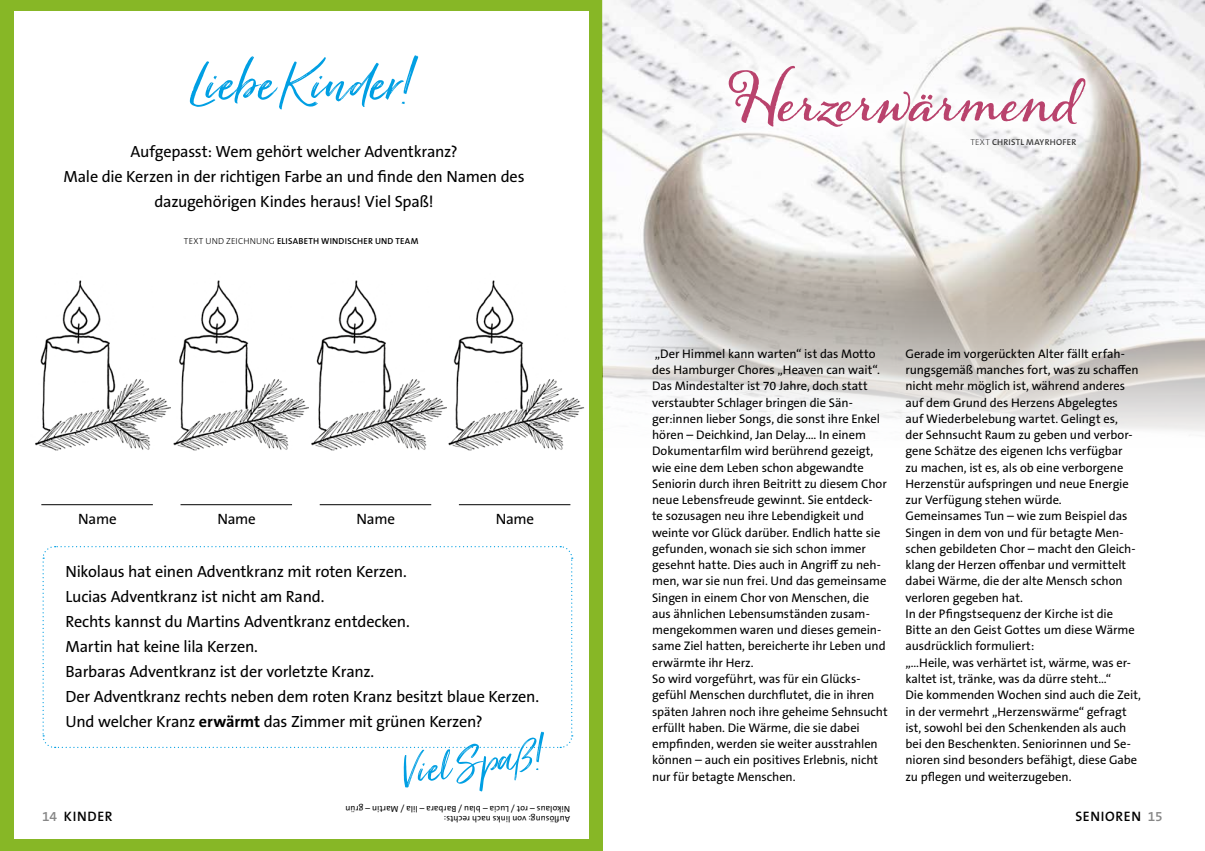
<style>
.page{position:relative;width:1205px;height:851px;background:#fff}
.page>*{position:absolute;margin:0;border:0;box-sizing:border-box;transform-origin:0 0}
.t1{font:65.25px "Just Lovely Slanted Wide";letter-spacing:.01em;color:#009fe3;scale:.95 1}
.t2{font:700 61.25px "Alana";letter-spacing:-.005em;color:#b9436d}
.t3{font:50.25px "Just Lovely Slanted Wide";color:#009fe3;scale:.95 1}
.t4{font:16.25px/25px "The Sans B W5 Plain";letter-spacing:-.015em;color:#000;text-align:center}
.t5{font:15px "The Sans B W5 Plain";letter-spacing:-.015em;color:#000}
.t6{font:600 13.75px "The Sans B W6";letter-spacing:.05em;color:#000}
.t7{font:12.5px/16.2px "The Sans B W5 Plain";letter-spacing:-.005em;color:#000}
.t8{font:8.75px/10px "The Sans B W5 Plain";letter-spacing:.005em;color:#000}
.t9{font:600 8.75px "The Sans B W6";letter-spacing:.03em;color:#000}
.s1{font-family:"The Sans B W3";font-weight:300}
.s2{font-family:"The Sans B W7";font-weight:700}
.s3{color:#878787}
</style>
<div class="page">
<div style="left:0;top:0;width:602px;height:850px;background:#87b726"></div>
<div style="left:14px;top:12px;width:574px;height:827px;background:#fff"></div>
<img style="left:603px;top:0;width:602px;height:431px">
<hr style="left:41px;top:504px;width:112px;height:1px;background:#000">
<hr style="left:180px;top:504px;width:112px;height:1px;background:#000">
<hr style="left:320px;top:504px;width:111px;height:1px;background:#000">
<hr style="left:459px;top:504px;width:111px;height:1px;background:#000">
<svg style="left:694px;top:31px;width:431px;height:135px"></svg>
<img style="left:35px;top:280px;width:136px;height:171px">
<img style="left:173px;top:280px;width:136px;height:171px">
<img style="left:311px;top:280px;width:136px;height:171px">
<img style="left:448px;top:280px;width:137px;height:171px">
<svg style="left:42px;top:546px;width:531px;height:202px"></svg>
<h1 class="t1" style="left:189px;top:44px;width:238px">Liebe Kinder!</h1>
<h3 class="t4" style="left:64px;top:139px;width:462px">Aufgepasst: Wem gehört welcher Adventkranz?<br>Male die Kerzen in der richtigen Farbe an und finde den Namen des dazugehörigen Kindes heraus! Viel Spaß!</h3>
<p class="t9" style="left:184px;top:235px;width:236px"><span class="s1">TEXT UND ZEICHNUNG</span> ELISABETH WINDISCHER UND TEAM</p>
<p class="t5" style="left:78px;top:509px;width:40px">Name</p>
<p class="t5" style="left:217px;top:509px;width:40px">Name</p>
<p class="t5" style="left:357px;top:509px;width:40px">Name</p>
<p class="t5" style="left:496px;top:509px;width:40px">Name</p>
<p class="t4" style="left:66px;top:559px;width:475px;text-align:left">Nikolaus hat einen Adventkranz mit roten Kerzen.<br>Lucias Adventkranz ist nicht am Rand.<br>Rechts kannst du Martins Adventkranz entdecken.<br>Martin hat keine lila Kerzen.<br>Barbaras Adventkranz ist der vorletzte Kranz.<br>Der Adventkranz rechts neben dem roten Kranz besitzt blaue Kerzen.<br>Und welcher Kranz <span class="s2">erwärmt</span> das Zimmer mit grünen Kerzen?</p>
<h3 class="t3" style="left:397px;top:741px;width:153px;rotate:-7deg">Viel Spaß!</h3>
<h2 class="t2" style="left:731px;top:64px;width:346px">Herzerwärmend</h2>
<p class="t9" style="left:970px;top:136px;width:107px"><span class="s1">TEXT</span> CHRISTL MAYRHOFER</p>
<p class="t7" style="left:652px;top:345px;width:237px">„Der Himmel kann warten“ ist das Motto des Hamburger Chores „Heaven can wait“.<br>Das Mindestalter ist 70 Jahre, doch statt verstaubter Schlager bringen die Sän&shy;ger:innen lieber Songs, die sonst ihre Enkel hören – Deichkind, Jan Delay…. In einem Dokumentarfilm wird berührend gezeigt, wie eine dem Leben schon abgewandte Seniorin durch ihren Beitritt zu diesem Chor neue Lebensfreude gewinnt. Sie entdeck-<br>te sozusagen neu ihre Lebendigkeit und weinte vor Glück darüber. Endlich hatte sie gefunden, wonach sie sich schon immer gesehnt hatte. Dies auch in Angriff zu neh&shy;men, war sie nun frei. Und das gemeinsame Singen in einem Chor von Menschen, die aus ähnlichen Lebensumständen zusam&shy;mengekommen waren und dieses gemein&shy;same Ziel hatten, bereicherte ihr Leben und erwärmte ihr Herz.<br>So wird vorgeführt, was für ein Glücks&shy;gefühl Menschen durchflutet, die in ihren späten Jahren noch ihre geheime Sehnsucht erfüllt haben. Die Wärme, die sie dabei empfinden, werden sie weiter ausstrahlen können – auch ein positives Erlebnis, nicht nur für betagte Menschen.</p>
<p class="t7" style="left:905px;top:345px;width:237px">Gerade im vorgerückten Alter fällt erfah&shy;rungsgemäß manches fort, was zu schaffen nicht mehr möglich ist, während anderes auf dem Grund des Herzens Abgelegtes<br>auf Wiederbelebung wartet. Gelingt es,<br>der Sehnsucht Raum zu geben und verbor&shy;gene Schätze des eigenen Ichs verfügbar<br>zu machen, ist es, als ob eine verborgene Herzenstür aufspringen und neue Energie zur Verfügung stehen würde.<br>Gemeinsames Tun – wie zum Beispiel das Singen in dem von und für betagte Men&shy;schen gebildeten Chor – macht den Gleich&shy;klang der Herzen offenbar und vermittelt dabei Wärme, die der alte Mensch schon verloren gegeben hat.<br>In der Pfingstsequenz der Kirche ist die Bitte an den Geist Gottes um diese Wärme ausdrücklich formuliert:<br>„…Heile, was verhärtet ist, wärme, was er&shy;kaltet ist, tränke, was da dürre steht…“<br>Die kommenden Wochen sind auch die Zeit, in der vermehrt „Herzenswärme“ gefragt ist, sowohl bei den Schenkenden als auch bei den Beschenkten. Seniorinnen und Se&shy;nioren sind besonders befähigt, diese Gabe zu pflegen und weiterzugeben.</p>
<p class="t8" style="left:570px;top:824px;width:226px;rotate:-180deg">Auflösung: von links nach rechts:<br>Nikolaus – rot / Lucia – blau / Barbara – lila / Martin – grün</p>
<p class="t6" style="left:42px;top:807px;width:72px"><span class="s3">14</span> KINDER</p>
<p class="t6" style="left:1075px;top:807px;width:89px">SENIOREN <span class="s3">15</span></p>
</div>
